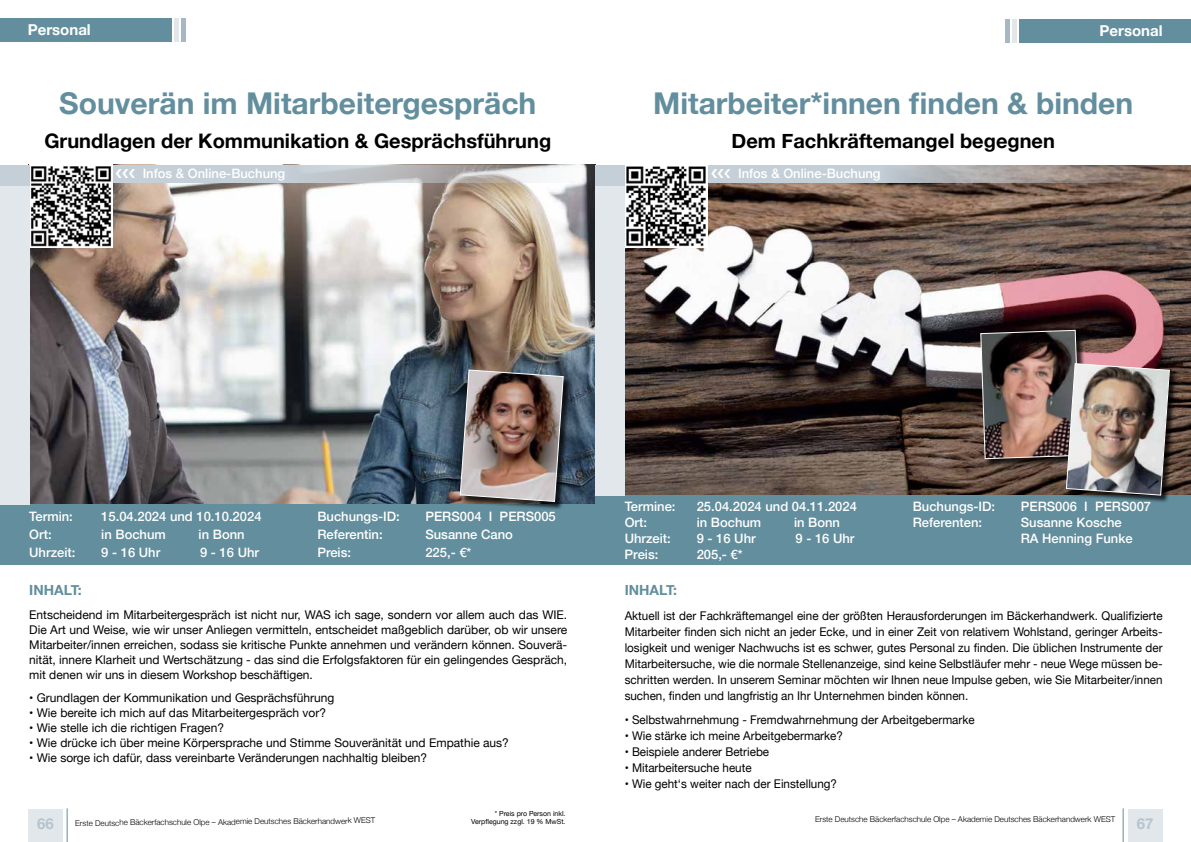
<style>
.page{position:relative;width:1191px;height:842px;background:#fff}
.page>*{position:absolute;margin:0;border:0;box-sizing:border-box;transform-origin:0 0}
.t1{font:700 30px "Helvetica Neue";color:#628e9e}
.t2{font:700 20px "Helvetica Neue";color:#000}
.t3{font:700 15px "Helvetica Neue";color:#fff}
.t4{font:700 15px "Helvetica Neue";color:#b6c4cd}
.t5{font:700 14px "Helvetica Neue";color:#628e9e}
.t6{font:500 13px "Helvetica Neue";color:#fff}
.t7{font:12px/16px "Helvetica Neue";color:#000;text-align:justify}
.t8{font:300 8px "Helvetica Neue";color:#000}
.t9{font:7px/8px "Helvetica Neue";color:#000;text-align:right}
</style>
<div class="page">
<div style="left:1019px;top:20px;width:172px;height:23px;background:#628e9e"></div>
<div style="left:1012px;top:20px;width:5px;height:23px;background:#e2e7eb"></div>
<div style="left:1005px;top:20px;width:5px;height:23px;background:#a6b8c4"></div>
<div style="left:0;top:19px;width:172px;height:23px;background:#628e9e"></div>
<div style="left:174px;top:19px;width:5px;height:23px;background:#e2e7eb"></div>
<hr style="left:181px;top:19px;width:4px;height:23px;background:#a6b8c4">
<div style="left:1128px;top:808px;width:34px;height:34px;background:#e2e7eb"></div>
<div style="left:28px;top:808px;width:35px;height:34px;background:#e2e7eb"></div>
<hr style="left:67px;top:808px;width:1px;height:34px;background:#628e9e">
<hr style="left:1122px;top:808px;width:1px;height:34px;background:#628e9e">
<img style="left:29px;top:182px;width:566px;height:323px">
<div style="left:0;top:505px;width:595px;height:60px;background:#628e9e"></div>
<div style="left:112px;top:165px;width:168px;height:17px;background:#c5cfd7"></div>
<svg style="left:280px;top:165px;width:315px;height:17px"></svg>
<img style="left:29px;top:165px;width:83px;height:83px">
<div style="left:0;top:186px;width:29px;height:319px;background:#e2e7eb"></div>
<div style="left:0;top:165px;width:29px;height:21px;background:#c5cfd7"></div>
<img style="left:624px;top:182px;width:567px;height:313px">
<div style="left:595px;top:495px;width:596px;height:70px;background:#628e9e"></div>
<div style="left:707px;top:165px;width:168px;height:17px;background:#c5cfd7"></div>
<svg style="left:875px;top:165px;width:316px;height:17px;background:#a19893"></svg>
<img style="left:624px;top:165px;width:83px;height:83px">
<div style="left:595px;top:186px;width:29px;height:309px;background:#e2e7eb"></div>
<div style="left:595px;top:165px;width:29px;height:21px;background:#c5cfd7"></div>
<div style="left:461px;top:371px;width:111px;height:139px;background:#000;opacity:.75"></div>
<img style="left:459px;top:369px;width:105px;height:133px">
<div style="left:1067px;top:365px;width:110px;height:139px;background:#000;opacity:.75"></div>
<img style="left:980px;top:330px;width:190px;height:166px">
<p class="t3" style="left:28px;top:18px;width:65px">Personal</p>
<p class="t3" style="left:1099px;top:19px;width:65px">Personal</p>
<h1 class="t1" style="left:59px;top:80px;width:478px">Souverän im Mitarbeitergespräch</h1>
<h2 class="t2" style="left:44px;top:125px;width:508px">Grundlagen der Kommunikation &amp; Gesprächsführung</h2>
<h1 class="t1" style="left:653px;top:80px;width:481px">Mitarbeiter*innen finden &amp; binden</h1>
<h2 class="t2" style="left:731px;top:125px;width:325px">Dem Fachkräftemangel begegnen</h2>
<p class="t6" style="left:143px;top:163px;width:144px">Infos &amp; Online-Buchung</p>
<p class="t6" style="left:738px;top:163px;width:144px">Infos &amp; Online-Buchung</p>
<p class="t6" style="left:29px;top:506px;width:45px">Termin:</p>
<p class="t6" style="left:101px;top:506px;width:162px">15.04.2024 und 10.10.2024</p>
<p class="t6" style="left:317px;top:506px;width:84px">Buchungs-ID:</p>
<p class="t6" style="left:425px;top:506px;width:132px">PERS004 I PERS005</p>
<p class="t6" style="left:29px;top:524px;width:24px">Ort:</p>
<p class="t6" style="left:101px;top:524px;width:66px">in Bochum</p>
<p class="t6" style="left:199px;top:524px;width:47px">in Bonn</p>
<p class="t6" style="left:317px;top:524px;width:67px">Referentin:</p>
<p class="t6" style="left:425px;top:524px;width:89px">Susanne Cano</p>
<p class="t6" style="left:29px;top:542px;width:48px">Uhrzeit:</p>
<p class="t6" style="left:101px;top:542px;width:61px">9 - 16 Uhr</p>
<p class="t6" style="left:200px;top:542px;width:61px">9 - 16 Uhr</p>
<p class="t6" style="left:317px;top:542px;width:35px">Preis:</p>
<p class="t6" style="left:425px;top:542px;width:48px">225,- €*</p>
<p class="t5" style="left:29px;top:579px;width:54px">INHALT:</p>
<p class="t7" style="left:29px;top:608px;width:539px;line-height:15px">Entscheidend im Mitarbeitergespräch ist nicht nur, WAS ich sage, sondern vor allem auch das WIE.<br>Die Art und Weise, wie wir unser Anliegen vermitteln, entscheidet maßgeblich darüber, ob wir unsere Mitarbeiter/innen erreichen, sodass sie kritische Punkte annehmen und verändern können. Souverä&shy;nität, innere Klarheit und Wertschätzung - das sind die Erfolgsfaktoren für ein gelingendes Gespräch, mit denen wir uns in diesem Workshop beschäftigen.</p>
<p class="t7" style="left:29px;top:691px;width:306px">• Grundlagen der Kommunikation und Gesprächsführung</p>
<p class="t7" style="left:29px;top:706px;width:298px">• Wie bereite ich mich auf das Mitarbeitergespräch vor?</p>
<p class="t7" style="left:29px;top:721px;width:196px">• Wie stelle ich die richtigen Fragen?</p>
<p class="t7" style="left:29px;top:736px;width:481px">• Wie drücke ich über meine Körpersprache und Stimme Souveränität und Empathie aus?</p>
<p class="t7" style="left:29px;top:751px;width:399px">• Wie sorge ich dafür, dass vereinbarte Veränderungen nachhaltig bleiben?</p>
<p class="t6" style="left:624px;top:496px;width:52px">Termine:</p>
<p class="t6" style="left:696px;top:496px;width:162px">25.04.2024 und 04.11.2024</p>
<p class="t6" style="left:912px;top:496px;width:84px">Buchungs-ID:</p>
<p class="t6" style="left:1020px;top:496px;width:132px">PERS006 I PERS007</p>
<p class="t6" style="left:624px;top:512px;width:24px">Ort:</p>
<p class="t6" style="left:696px;top:512px;width:66px">in Bochum</p>
<p class="t6" style="left:794px;top:512px;width:47px">in Bonn</p>
<p class="t6" style="left:912px;top:512px;width:71px">Referenten:</p>
<p class="t6" style="left:1020px;top:512px;width:102px">Susanne Kosche</p>
<p class="t6" style="left:624px;top:528px;width:48px">Uhrzeit:</p>
<p class="t6" style="left:696px;top:528px;width:61px">9 - 16 Uhr</p>
<p class="t6" style="left:795px;top:528px;width:61px">9 - 16 Uhr</p>
<p class="t6" style="left:1020px;top:528px;width:113px">RA Henning Funke</p>
<p class="t6" style="left:624px;top:544px;width:35px">Preis:</p>
<p class="t6" style="left:696px;top:544px;width:48px">205,- €*</p>
<p class="t5" style="left:624px;top:579px;width:54px">INHALT:</p>
<p class="t7" style="left:624px;top:608px;width:539px">Aktuell ist der Fachkräftemangel eine der größten Herausforderungen im Bäckerhandwerk. Qualifizierte Mitarbeiter finden sich nicht an jeder Ecke, und in einer Zeit von relativem Wohlstand, geringer Arbeits&shy;losigkeit und weniger Nachwuchs ist es schwer, gutes Personal zu finden. Die üblichen Instrumente der Mitarbeitersuche, wie die normale Stellenanzeige, sind keine Selbstläufer mehr - neue Wege müssen be&shy;schritten werden. In unserem Seminar möchten wir Ihnen neue Impulse geben, wie Sie Mitarbeiter/innen suchen, finden und langfristig an Ihr Unternehmen binden können.</p>
<p class="t7" style="left:624px;top:713px;width:351px">• Selbstwahrnehmung - Fremdwahrnehmung der Arbeitgebermarke</p>
<p class="t7" style="left:624px;top:729px;width:220px">• Wie stärke ich meine Arbeitgebermarke?</p>
<p class="t7" style="left:624px;top:745px;width:146px">• Beispiele anderer Betriebe</p>
<p class="t7" style="left:624px;top:761px;width:128px">• Mitarbeitersuche heute</p>
<p class="t7" style="left:624px;top:777px;width:214px">• Wie geht‘s weiter nach der Einstellung?</p>
<p class="t9" style="left:471px;top:810px;width:96px">* Preis pro Person inkl.<br>Verpflegung zzgl. 19 % MwSt.</p>
<p class="t8" style="left:815px;top:812px;width:302px">Erste Deutsche Bäckerfachschule Olpe – Akademie Deutsches Bäckerhandwerk WEST</p>
<p class="t4" style="left:37px;top:812px;width:18px">66</p>
<p class="t8" style="left:75px;top:815px;width:302px">Erste Deutsche Bäckerfachschule Olpe – Akademie Deutsches Bäckerhandwerk WEST</p>
<p class="t4" style="left:1136px;top:812px;width:18px">67</p>
</div>
